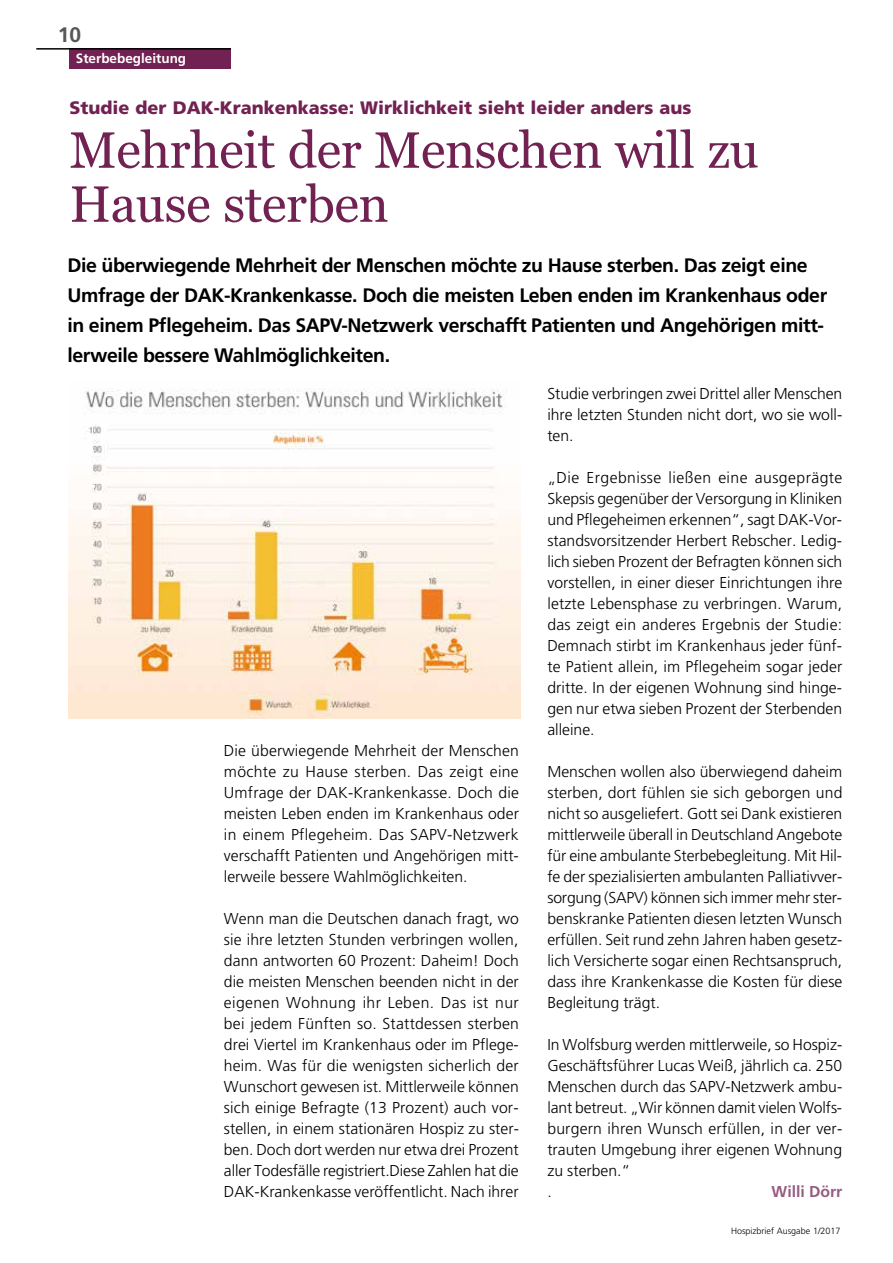
<style>
.page{position:relative;width:893px;height:1263px;background:#fff}
.page>*{position:absolute;margin:0;border:0;box-sizing:border-box;transform-origin:0 0}
.t1{font:51px/54px "Georgia Pro";letter-spacing:-.01em;color:#722153}
.t2{font:700 21px "Frutiger LT";color:#575756}
.t3{font:700 19.5px/30px "Frutiger LT";letter-spacing:-.02em;color:#000}
.t4{font:900 18px "Frutiger LT";color:#722153}
.t5{font:300 15.75px/21px "Frutiger LT";color:#000;text-align:justify}
.t6{font:700 15.75px "Frutiger LT";color:#965c81}
.t7{font:700 13.5px "Frutiger LT";color:#fff}
.t8{font:300 9px "Frutiger LT";color:#000}
</style>
<div class="page">
<div style="left:70px;top:48px;width:161px;height:21px;background:#722153"></div>
<hr style="left:36px;top:48px;width:195px;height:2px;background:#000">
<img style="left:68px;top:389px;width:452px;height:330px">
<h2 class="t2" style="left:58px;top:23px;width:25px">10</h2>
<p class="t7" style="left:76px;top:50px;width:112px">Sterbebegleitung</p>
<p class="t4" style="left:70px;top:97px;width:624px">Studie der DAK-Krankenkasse: Wirklichkeit sieht leider anders aus</p>
<h1 class="t1" style="left:70px;top:125px;width:691px">Mehrheit der Menschen will zu<br>Hause sterben</h1>
<p class="t3" style="left:67px;top:251px;width:761px">Die überwiegende Mehrheit der Menschen möchte zu Hause sterben. Das zeigt eine Umfrage der DAK-Krankenkasse. Doch die meisten Leben enden im Krankenhaus oder in einem Pflegeheim. Das SAPV-Netzwerk verschafft Patienten und Angehörigen mitt&shy;lerweile bessere Wahlmöglichkeiten.</p>
<p class="t5" style="left:224px;top:740px;width:297px">Die überwiegende Mehrheit der Menschen möchte zu Hause sterben. Das zeigt eine Umfrage der DAK-Krankenkasse. Doch die meisten Leben enden im Krankenhaus oder in einem Pflegeheim. Das SAPV-Netzwerk verschafft Patienten und Angehörigen mitt&shy;lerweile bessere Wahlmöglichkeiten.</p>
<p class="t5" style="left:224px;top:908px;width:297px">Wenn man die Deutschen danach fragt, wo sie ihre letzten Stunden verbringen wollen, dann antworten 60 Prozent: Daheim! Doch die meisten Menschen beenden nicht in der eigenen Wohnung ihr Leben. Das ist nur bei jedem Fünften so. Stattdessen sterben drei Viertel im Krankenhaus oder im Pflege&shy;heim. Was für die wenigsten sicherlich der Wunschort gewesen ist. Mittlerweile können sich einige Befragte (13 Prozent) auch vor&shy;stellen, in einem stationären Hospiz zu ster&shy;ben. Doch dort werden nur etwa drei Prozent aller Todesfälle registriert.Diese Zahlen hat die DAK-Krankenkasse veröffentlicht. Nach ihrer</p>
<p class="t5" style="left:547px;top:383px;width:296px">Studie verbringen zwei Drittel aller Menschen ihre letzten Stunden nicht dort, wo sie woll&shy;ten.</p>
<p class="t5" style="left:547px;top:467px;width:297px">„Die Ergebnisse ließen eine ausgeprägte Skepsis gegenüber der Versorgung in Kliniken und Pflegeheimen erkennen“, sagt DAK-Vor&shy;standsvorsitzender Herbert Rebscher. Ledig&shy;lich sieben Prozent der Befragten können sich vorstellen, in einer dieser Einrichtungen ihre letzte Lebensphase zu verbringen. Warum, das zeigt ein anderes Ergebnis der Studie:<br>Demnach stirbt im Krankenhaus jeder fünf&shy;te Patient allein, im Pflegeheim sogar jeder dritte. In der eigenen Wohnung sind hinge&shy;gen nur etwa sieben Prozent der Sterbenden alleine.</p>
<p class="t5" style="left:547px;top:761px;width:297px">Menschen wollen also überwiegend daheim sterben, dort fühlen sie sich geborgen und nicht so ausgeliefert. Gott sei Dank existieren mittlerweile überall in Deutschland Angebote für eine ambulante Sterbebegleitung. Mit Hil&shy;fe der spezialisierten ambulanten Palliativver&shy;sorgung (SAPV) können sich immer mehr ster&shy;benskranke Patienten diesen letzten Wunsch erfüllen. Seit rund zehn Jahren haben gesetz&shy;lich Versicherte sogar einen Rechtsanspruch, dass ihre Krankenkasse die Kosten für diese Begleitung trägt.</p>
<p class="t5" style="left:547px;top:1034px;width:296px;text-align:left">In Wolfsburg werden mittlerweile, so Hospiz-Geschäftsführer Lucas Weiß, jährlich ca. 250<br>Menschen durch das SAPV-Netzwerk ambu&shy;lant betreut. „Wir können damit vielen Wolfs&shy;burgern ihren Wunsch erfüllen, in der ver&shy;trauten Umgebung ihrer eigenen Wohnung zu sterben.“<br>.</p>
<p class="t6" style="left:772px;top:1182px;width:72px">Willi Dörr</p>
<p class="t8" style="left:731px;top:1225px;width:111px">Hospizbrief Ausgabe 1/2017</p>
</div>
